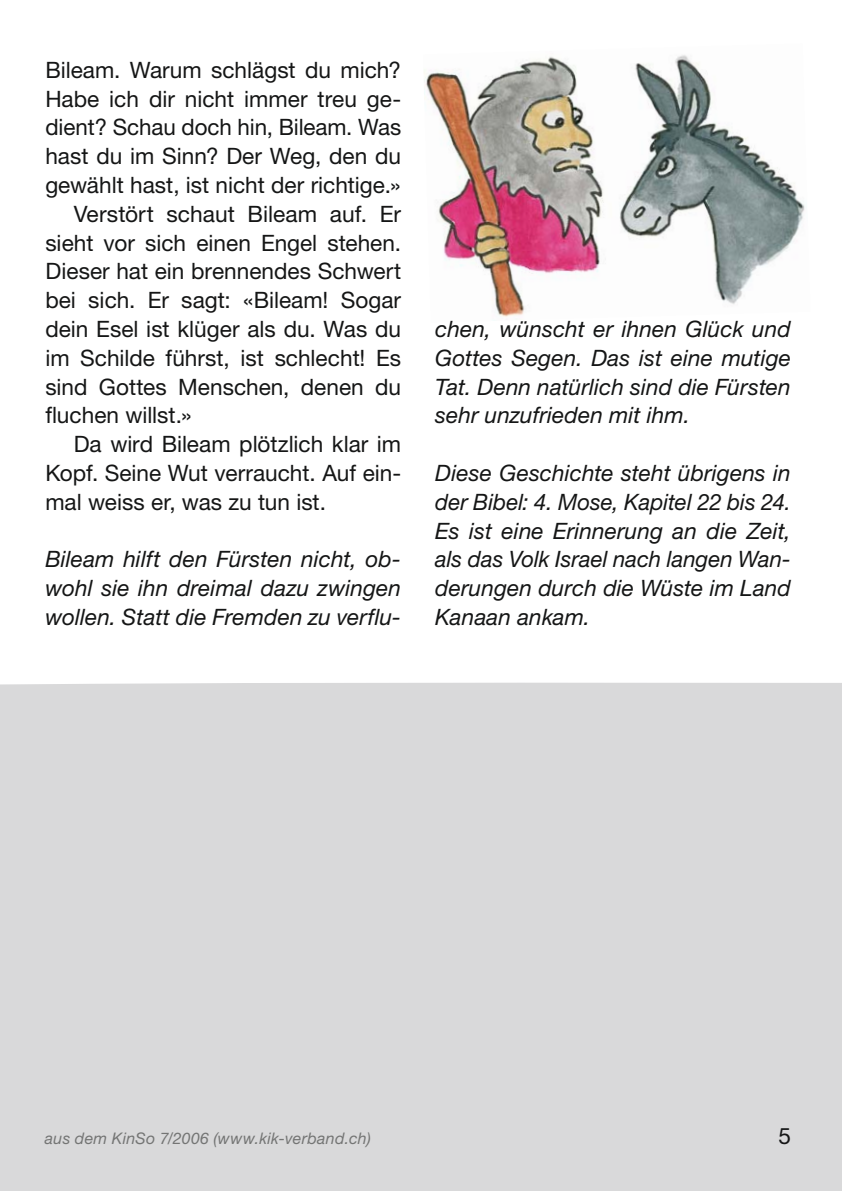
<style>
.page{position:relative;width:842px;height:1191px;background:#fff}
.page>*{position:absolute;margin:0;border:0;box-sizing:border-box;transform-origin:0 0}
.t1{font:22.6px "Helvetica Neue";color:#151616}
.t2{font:italic 22.6px/28.8px "Helvetica Neue";letter-spacing:.005em;color:#151616;text-align:justify}
.t3{font:italic 16px "Helvetica Neue";letter-spacing:.02em;color:#747574}
</style>
<div class="page">
<img style="left:424px;top:55px;width:381px;height:265px">
<div style="left:0;top:682px;width:842px;height:509px;background:#d9d9da"></div>
<p class="t1" style="left:45px;top:62px;width:357px">Bileam. Warum schlägst du mich?</p>
<p class="t1" style="left:45px;top:90px;width:357px">Habe ich dir nicht immer treu ge-</p>
<p class="t1" style="left:45px;top:119px;width:357px">dient? Schau doch hin, Bileam. Was</p>
<p class="t1" style="left:45px;top:148px;width:357px">hast du im Sinn? Der Weg, den du</p>
<p class="t1" style="left:45px;top:177px;width:357px">gewählt hast, ist nicht der richtige.»</p>
<p class="t1" style="left:74px;top:206px;width:329px">Verstört schaut Bileam auf. Er</p>
<p class="t1" style="left:45px;top:234px;width:357px">sieht vor sich einen Engel stehen.</p>
<p class="t1" style="left:45px;top:263px;width:357px">Dieser hat ein brennendes Schwert</p>
<p class="t1" style="left:45px;top:292px;width:357px">bei sich. Er sagt: «Bileam! Sogar</p>
<p class="t1" style="left:45px;top:321px;width:357px">dein Esel ist klüger als du. Was du</p>
<p class="t1" style="left:45px;top:350px;width:357px">im Schilde führst, ist schlecht! Es</p>
<p class="t1" style="left:45px;top:378px;width:357px">sind Gottes Menschen, denen du</p>
<p class="t1" style="left:45px;top:407px;width:148px">fluchen willst.»</p>
<p class="t1" style="left:74px;top:436px;width:329px">Da wird Bileam plötzlich klar im</p>
<p class="t1" style="left:45px;top:465px;width:357px">Kopf. Seine Wut verraucht. Auf ein-</p>
<p class="t1" style="left:45px;top:494px;width:282px">mal weiss er, was zu tun ist.</p>
<p class="t2" style="left:45px;top:547px;width:357px">Bileam hilft den Fürsten nicht, ob&shy;wohl sie ihn dreimal dazu zwingen wollen. Statt die Fremden zu verflu-</p>
<p class="t2" style="left:435px;top:317px;width:357px">chen, wünscht er ihnen Glück und Gottes Segen. Das ist eine mutige Tat. Denn natürlich sind die Fürsten sehr unzufrieden mit ihm.</p>
<p class="t2" style="left:435px;top:461px;width:357px">Diese Geschichte steht übrigens in der Bibel: 4. Mose, Kapitel 22 bis 24.<br>Es ist eine Erinnerung an die Zeit, als das Volk Israel nach langen Wan&shy;derungen durch die Wüste im Land Kanaan ankam.</p>
<p class="t3" style="left:45px;top:1132px;width:327px">aus dem KinSo 7/2006 (www.kik-verband.ch)</p>
<p class="t1" style="left:778px;top:1127px;width:14px">5</p>
</div>
